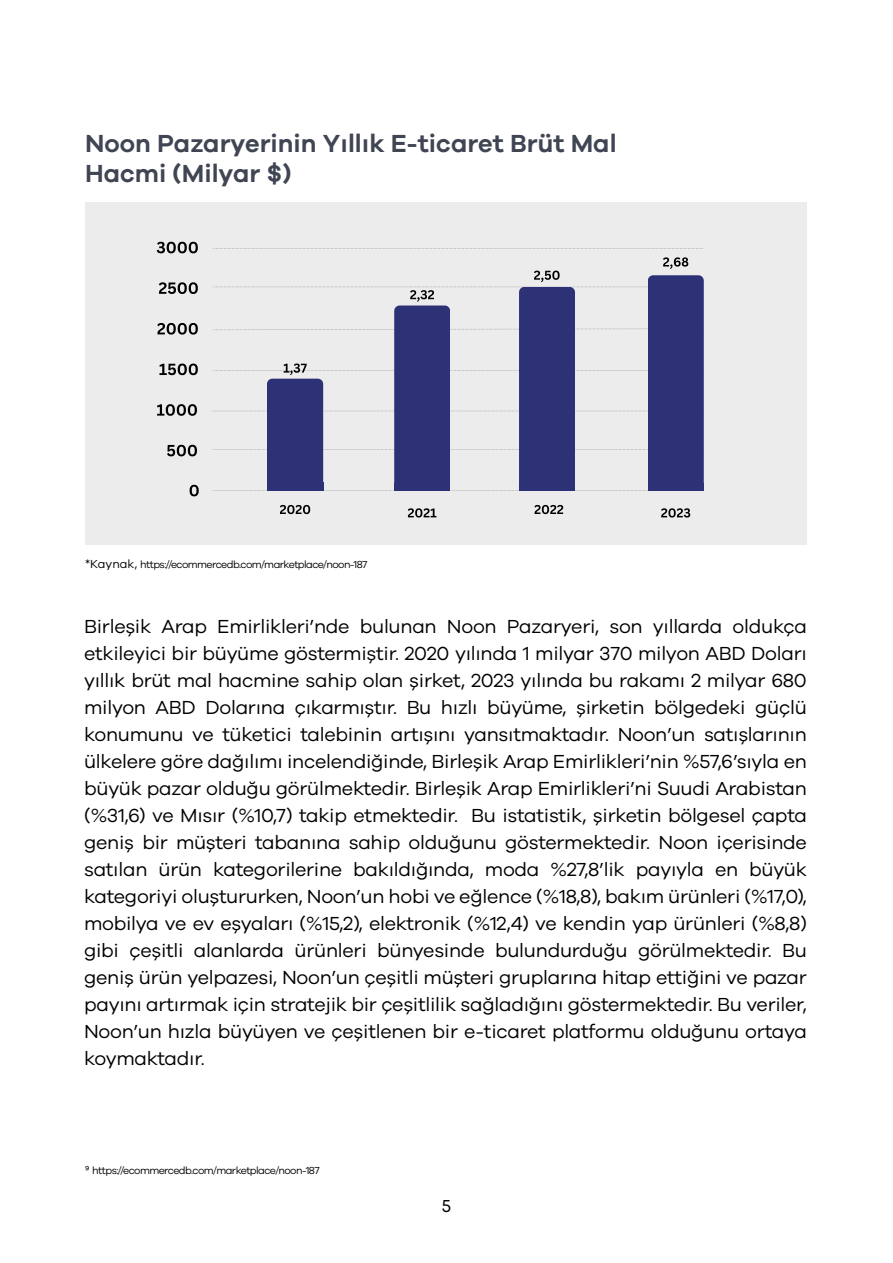
<style>
.page{position:relative;width:893px;height:1263px;background:#fff}
.page>*{position:absolute;margin:0;border:0;box-sizing:border-box;transform-origin:0 0}
.t1{font:600 25.5px/30.6px "Galano Grotesque W05";color:#404553}
.t2{font:19.5px/27px "Galano Grotesque W05";letter-spacing:-.015em;color:#000;text-align:justify}
.t3{font:18px "Mont";color:#000}
.t4{font:10.5px "Galano Grotesque W05";letter-spacing:-.055em;color:#000}
.s1{font-size:12px}
</style>
<div class="page">
<div style="left:86px;top:202px;width:721px;height:342px;background:#ececec"></div>
<svg style="left:213px;top:248px;width:490px;height:1px"></svg>
<svg style="left:167px;top:445px;width:30px;height:11px"></svg>
<svg style="left:157px;top:404px;width:40px;height:12px"></svg>
<svg style="left:159px;top:364px;width:39px;height:11px"></svg>
<svg style="left:157px;top:323px;width:41px;height:12px"></svg>
<svg style="left:280px;top:505px;width:30px;height:9px"></svg>
<svg style="left:408px;top:508px;width:28px;height:9px"></svg>
<svg style="left:534px;top:505px;width:29px;height:9px"></svg>
<svg style="left:159px;top:282px;width:39px;height:12px"></svg>
<svg style="left:157px;top:242px;width:41px;height:11px"></svg>
<svg style="left:661px;top:508px;width:29px;height:9px"></svg>
<svg style="left:212px;top:257px;width:492px;height:234px"></svg>
<svg style="left:190px;top:485px;width:9px;height:11px"></svg>
<h1 class="t1" style="left:85px;top:127px;width:533px">Noon Pazaryerinin Yıllık E-ticaret Brüt Mal<br>Hacmi (Milyar $)</h1>
<p class="t4" style="left:85px;top:558px;width:284px"><span class="s1">*Kaynak,</span> https://ecommercedb.com/marketplace/noon-187</p>
<p class="t2" style="left:84px;top:612px;width:724px">Birleşik Arap Emirlikleri’nde bulunan Noon Pazaryeri, son yıllarda oldukça etkileyici bir büyüme göstermiştir. 2020 yılında 1 milyar 370 milyon ABD Doları yıllık brüt mal hacmine sahip olan şirket, 2023 yılında bu rakamı 2 milyar 680 milyon ABD Dolarına çıkarmıştır. Bu hızlı büyüme, şirketin bölgedeki güçlü konumunu ve tüketici talebinin artışını yansıtmaktadır. Noon’un satışlarının ülkelere göre dağılımı incelendiğinde, Birleşik Arap Emirlikleri’nin %57,6’sıyla en büyük pazar olduğu görülmektedir. Birleşik Arap Emirlikleri’ni Suudi Arabistan (%31,6) ve Mısır (%10,7) takip etmektedir. Bu istatistik, şirketin bölgesel çapta geniş bir müşteri tabanına sahip olduğunu göstermektedir. Noon içerisinde satılan ürün kategorilerine bakıldığında, moda %27,8’lik payıyla en büyük kategoriyi oluştururken, Noon’un hobi ve eğlence (%18,8), bakım ürünleri (%17,0), mobilya ve ev eşyaları (%15,2), elektronik (%12,4) ve kendin yap ürünleri (%8,8) gibi çeşitli alanlarda ürünleri bünyesinde bulundurduğu görülmektedir. Bu geniş ürün yelpazesi, Noon’un çeşitli müşteri gruplarına hitap ettiğini ve pazar payını artırmak için stratejik bir çeşitlilik sağladığını göstermektedir. Bu veriler, Noon’un hızla büyüyen ve çeşitlenen bir e-ticaret platformu olduğunu ortaya koymaktadır.</p>
<p class="t4" style="left:85px;top:1164px;width:236px"><span class="s1">9</span> https://ecommercedb.com/marketplace/noon-187</p>
<p class="t3" style="left:442px;top:1194px;width:11px">5</p>
</div>
